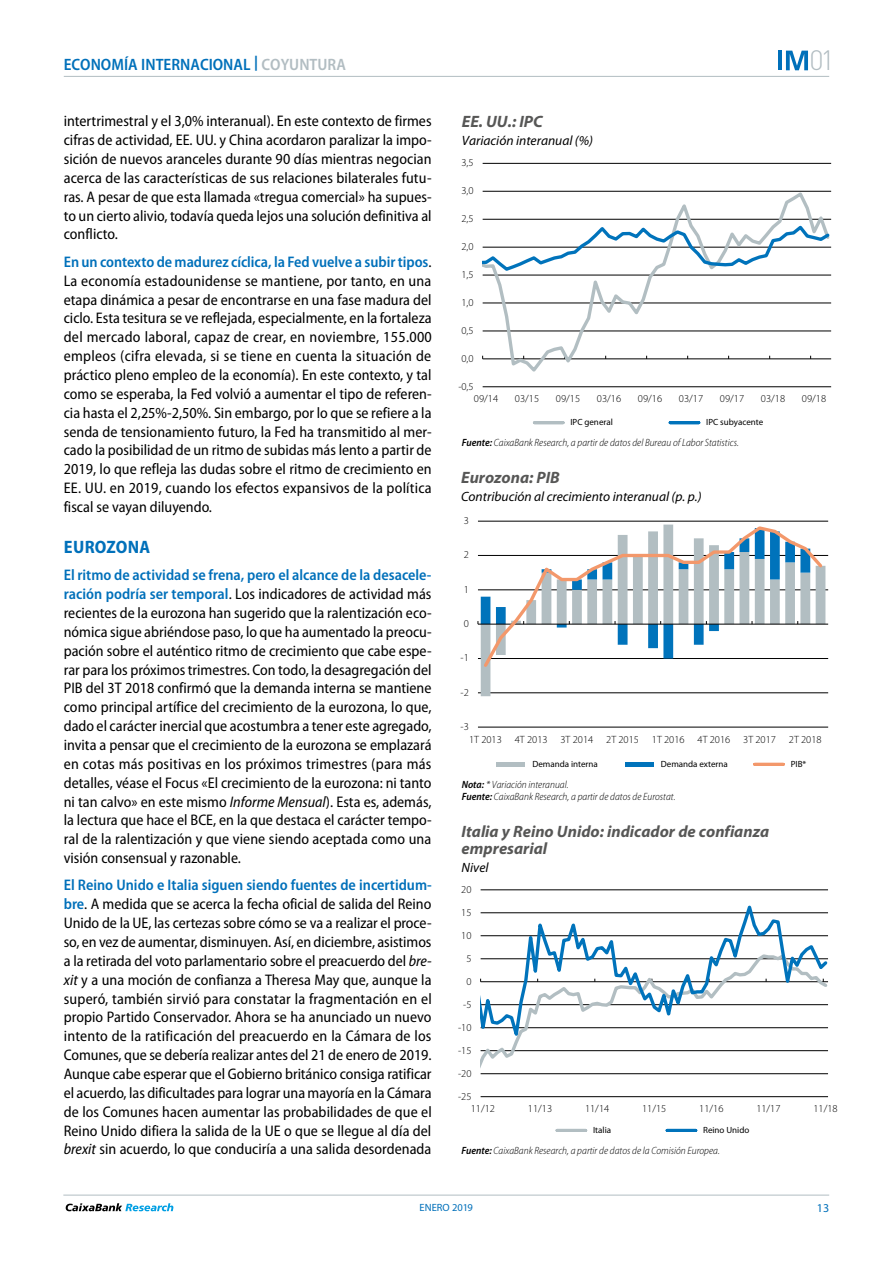
<style>
.page{position:relative;width:893px;height:1263px;background:#fff}
.page>*{position:absolute;margin:0;border:0;box-sizing:border-box;transform-origin:0 0}
.t1{font:300 27.6px "DIN Pro";color:#b2bdc2}
.t2{font:700 semi-condensed 18px "Myriad Pro";letter-spacing:.015em;color:#0070ba}
.t3{font:italic 700 16.5px/16.5px "Myriad Pro";color:#575756}
.t4{font:600 semi-condensed 16.5px "Myriad Pro";color:#0070ba}
.t5{font:semi-condensed 15.3px/18.9px "Myriad Pro";color:#000;text-align:justify}
.t6{font:italic 13.5px "Myriad Pro";color:#000}
.t7{font:12px "Myriad Pro";color:#0070ba}
.t8{font:italic 300 semi-condensed 10.5px/11.9px "Myriad Pro";color:#000}
.t9{font:300 10.5px "Myriad Pro";color:#000}
.t10{font:10.5px "Myriad Pro";color:#0070ba}
.t11{font:9px "Myriad Pro";color:#000}
.s1{color:#b2bdc2}
.s2{font-weight:600;color:#0070ba}
.s3{font-style:italic}
.s4{font-weight:600}
</style>
<div class="page">
<hr style="left:64px;top:76px;width:765px;height:1px;background:#b2bdc2">
<hr style="left:63px;top:1195px;width:766px;height:1px;background:#b2bdc2">
<svg style="left:66px;top:1203px;width:107px;height:8px"></svg>
<svg style="left:786px;top:51px;width:22px;height:19px"></svg>
<hr style="left:778px;top:51px;width:4px;height:19px;background:#0070ba">
<hr style="left:481px;top:1096px;width:347px;height:1px;background:#000">
<hr style="left:481px;top:889px;width:347px;height:1px;background:#000">
<svg style="left:481px;top:1062px;width:347px;height:13px"></svg>
<svg style="left:481px;top:905px;width:347px;height:157px"></svg>
<hr style="left:557px;top:1129px;width:29px;height:3px;background:#b2bec2">
<hr style="left:667px;top:1129px;width:29px;height:3px;background:#0073bb">
<hr style="left:478px;top:727px;width:350px;height:1px;background:#000">
<hr style="left:478px;top:692px;width:350px;height:1px;background:#000">
<hr style="left:478px;top:658px;width:350px;height:1px;background:#000">
<hr style="left:478px;top:590px;width:350px;height:1px;background:#000">
<hr style="left:478px;top:555px;width:350px;height:1px;background:#000">
<hr style="left:478px;top:521px;width:350px;height:1px;background:#000">
<svg style="left:481px;top:670px;width:344px;height:26px"></svg>
<hr style="left:478px;top:624px;width:350px;height:1px;background:#000">
<svg style="left:481px;top:524px;width:344px;height:146px"></svg>
<div style="left:496px;top:762px;width:29px;height:5px;background:#b2bec2"></div>
<div style="left:625px;top:762px;width:29px;height:5px;background:#0073bb"></div>
<hr style="left:755px;top:763px;width:28px;height:3px;background:#f3986b">
<hr style="left:483px;top:386px;width:348px;height:1px;background:#000">
<hr style="left:483px;top:163px;width:348px;height:1px;background:#000">
<svg style="left:483px;top:190px;width:349px;height:182px"></svg>
<svg style="left:483px;top:223px;width:349px;height:50px"></svg>
<hr style="left:534px;top:421px;width:29px;height:3px;background:#b2bec2">
<hr style="left:670px;top:421px;width:29px;height:3px;background:#0073bb">
<p class="t4" style="left:64px;top:55px;width:284px">ECONOMÍA INTERNACIONAL <sup>|</sup> <span class="s1">COYUNTURA</span></p>
<p class="t5" style="left:64px;top:112px;width:369px">intertrimestral y el 3,0% interanual). En este contexto de firmes cifras de actividad, EE. UU. y China acordaron paralizar la impo&shy;sición de nuevos aranceles durante 90 días mientras negocian acerca de las características de sus relaciones bilaterales futu&shy;ras. A pesar de que esta llamada «tregua comercial» ha supues&shy;to un cierto alivio, todavía queda lejos una solución definitiva al conflicto.</p>
<p class="t5" style="left:64px;top:253px;width:370px"><span class="s2">En un contexto de madurez cíclica, la Fed vuelve a subir tipos</span>.<br>La economía estadounidense se mantiene, por tanto, en una etapa dinámica a pesar de encontrarse en una fase madura del ciclo. Esta tesitura se ve reflejada, especialmente, en la fortaleza del mercado laboral, capaz de crear, en noviembre, 155.000 empleos (cifra elevada, si se tiene en cuenta la situación de práctico pleno empleo de la economía). En este contexto, y tal como se esperaba, la Fed volvió a aumentar el tipo de referen&shy;cia hasta el 2,25%-2,50%. Sin embargo, por lo que se refiere a la senda de tensionamiento futuro, la Fed ha transmitido al mer&shy;cado la posibilidad de un ritmo de subidas más lento a partir de 2019, lo que refleja las dudas sobre el ritmo de crecimiento en EE. UU. en 2019, cuando los efectos expansivos de la política fiscal se vayan diluyendo.</p>
<p class="t2" style="left:64px;top:537px;width:88px">EUROZONA</p>
<p class="t5" style="left:64px;top:566px;width:369px"><span class="s2">El ritmo de actividad se frena, pero el alcance de la desacele&shy;ración podría ser temporal</span>. Los indicadores de actividad más recientes de la eurozona han sugerido que la ralentización eco&shy;nómica sigue abriéndose paso, lo que ha aumentado la preocu&shy;pación sobre el auténtico ritmo de crecimiento que cabe espe&shy;rar para los próximos trimestres. Con todo, la desagregación del PIB del 3T 2018 confirmó que la demanda interna se mantiene como principal artífice del crecimiento de la eurozona, lo que, dado el carácter inercial que acostumbra a tener este agregado, invita a pensar que el crecimiento de la eurozona se emplazará en cotas más positivas en los próximos trimestres (para más detalles, véase el Focus «El crecimiento de la eurozona: ni tanto ni tan calvo» en este mismo <span class="s3">Informe Mensual</span>). Esta es, además, la lectura que hace el BCE, en la que destaca el carácter tempo&shy;ral de la ralentización y que viene siendo aceptada como una visión consensual y razonable.</p>
<p class="t5" style="left:64px;top:876px;width:370px"><span class="s2">El Reino Unido e Italia siguen siendo fuentes de incertidum&shy;bre</span>. A medida que se acerca la fecha oficial de salida del Reino Unido de la UE, las certezas sobre cómo se va a realizar el proce&shy;so, en vez de aumentar, disminuyen. Así, en diciembre, asistimos a la retirada del voto parlamentario sobre el preacuerdo del <span class="s3">bre&shy;xit</span> y a una moción de confianza a Theresa May que, aunque la superó, también sirvió para constatar la fragmentación en el propio Partido Conservador. Ahora se ha anunciado un nuevo intento de la ratificación del preacuerdo en la Cámara de los Comunes, que se debería realizar antes del 21 de enero de 2019.<br>Aunque cabe esperar que el Gobierno británico consiga ratificar el acuerdo, las dificultades para lograr una mayoría en la Cámara de los Comunes hacen aumentar las probabilidades de que el Reino Unido difiera la salida de la UE o que se llegue al día del <span class="s3">brexit</span> sin acuerdo, lo que conduciría a una salida desordenada</p>
<p class="t3" style="left:462px;top:114px;width:82px">EE. UU.: IPC</p>
<p class="t6" style="left:462px;top:132px;width:133px">Variación interanual (%)</p>
<p class="t9" style="left:461px;top:157px;width:14px">3,5</p>
<p class="t9" style="left:461px;top:185px;width:14px">3,0</p>
<p class="t9" style="left:461px;top:213px;width:14px">2,5</p>
<p class="t9" style="left:461px;top:241px;width:14px">2,0</p>
<p class="t9" style="left:461px;top:269px;width:14px">1,5</p>
<p class="t9" style="left:461px;top:297px;width:14px">1,0</p>
<p class="t9" style="left:461px;top:325px;width:14px">0,5</p>
<p class="t9" style="left:461px;top:352px;width:14px">0,0</p>
<p class="t9" style="left:458px;top:380px;width:17px">-0,5</p>
<h1 class="t1" style="left:810px;top:42px;width:26px">01</h1>
<p class="t9" style="left:474px;top:393px;width:26px">09/14</p>
<p class="t9" style="left:515px;top:393px;width:26px">03/15</p>
<p class="t9" style="left:556px;top:393px;width:26px">09/15</p>
<p class="t9" style="left:597px;top:393px;width:26px">03/16</p>
<p class="t9" style="left:638px;top:393px;width:26px">09/16</p>
<p class="t9" style="left:679px;top:393px;width:26px">03/17</p>
<p class="t9" style="left:720px;top:393px;width:26px">09/17</p>
<p class="t9" style="left:761px;top:393px;width:26px">03/18</p>
<p class="t9" style="left:802px;top:393px;width:26px">09/18</p>
<p class="t11" style="left:570px;top:417px;width:44px">IPC general</p>
<p class="t11" style="left:706px;top:417px;width:59px">IPC subyacente</p>
<p class="t8" style="left:462px;top:436px;width:279px"><span class="s4">Fuente:</span> CaixaBank Research, a partir de datos del Bureau of Labor Statistics.</p>
<p class="t3" style="left:461px;top:469px;width:100px">Eurozona: PIB</p>
<p class="t6" style="left:461px;top:488px;width:242px">Contribución al crecimiento interanual (p. p.)</p>
<p class="t9" style="left:464px;top:515px;width:7px">3</p>
<p class="t9" style="left:464px;top:549px;width:7px">2</p>
<p class="t9" style="left:464px;top:583px;width:7px">1</p>
<p class="t9" style="left:464px;top:618px;width:7px">0</p>
<p class="t9" style="left:461px;top:652px;width:10px">-1</p>
<p class="t9" style="left:461px;top:686px;width:10px">-2</p>
<p class="t9" style="left:461px;top:721px;width:10px">-3</p>
<p class="t9" style="left:469px;top:733px;width:354px">1T 2013 4T 2013 3T 2014 2T 2015 1T 2016 4T 2016 3T 2017 2T 2018</p>
<p class="t11" style="left:532px;top:759px;width:67px">Demanda interna</p>
<p class="t11" style="left:661px;top:759px;width:69px">Demanda externa</p>
<p class="t11" style="left:791px;top:759px;width:17px">PIB*</p>
<p class="t8" style="left:462px;top:779px;width:215px"><span class="s4">Nota:</span> * Variación interanual.<br><span class="s4">Fuente:</span> CaixaBank Research, a partir de datos de Eurostat.</p>
<p class="t3" style="left:462px;top:824px;width:309px">Italia y Reino Unido: indicador de confianza empresarial</p>
<p class="t6" style="left:462px;top:859px;width:28px">Nivel</p>
<p class="t9" style="left:461px;top:883px;width:12px">20</p>
<p class="t9" style="left:461px;top:906px;width:12px">15</p>
<p class="t9" style="left:461px;top:929px;width:12px">10</p>
<p class="t9" style="left:466px;top:952px;width:7px">5</p>
<p class="t9" style="left:466px;top:975px;width:7px">0</p>
<p class="t9" style="left:463px;top:998px;width:10px">-5</p>
<p class="t9" style="left:458px;top:1021px;width:15px">-10</p>
<p class="t9" style="left:458px;top:1044px;width:15px">-15</p>
<p class="t9" style="left:458px;top:1067px;width:15px">-20</p>
<p class="t9" style="left:458px;top:1090px;width:15px">-25</p>
<p class="t9" style="left:471px;top:1103px;width:26px">11/12</p>
<p class="t9" style="left:528px;top:1103px;width:26px">11/13</p>
<p class="t9" style="left:585px;top:1103px;width:26px">11/14</p>
<p class="t9" style="left:642px;top:1103px;width:26px">11/15</p>
<p class="t9" style="left:699px;top:1103px;width:26px">11/16</p>
<p class="t9" style="left:756px;top:1103px;width:26px">11/17</p>
<p class="t9" style="left:813px;top:1103px;width:26px">11/18</p>
<p class="t11" style="left:593px;top:1125px;width:20px">Italia</p>
<p class="t11" style="left:703px;top:1125px;width:48px">Reino Unido</p>
<p class="t8" style="left:461px;top:1145px;width:260px"><span class="s4">Fuente:</span> CaixaBank Research, a partir de datos de la Comisión Europea.</p>
<p class="t10" style="left:420px;top:1202px;width:55px">ENERO 2019</p>
<p class="t7" style="left:817px;top:1202px;width:14px">13</p>
</div>
